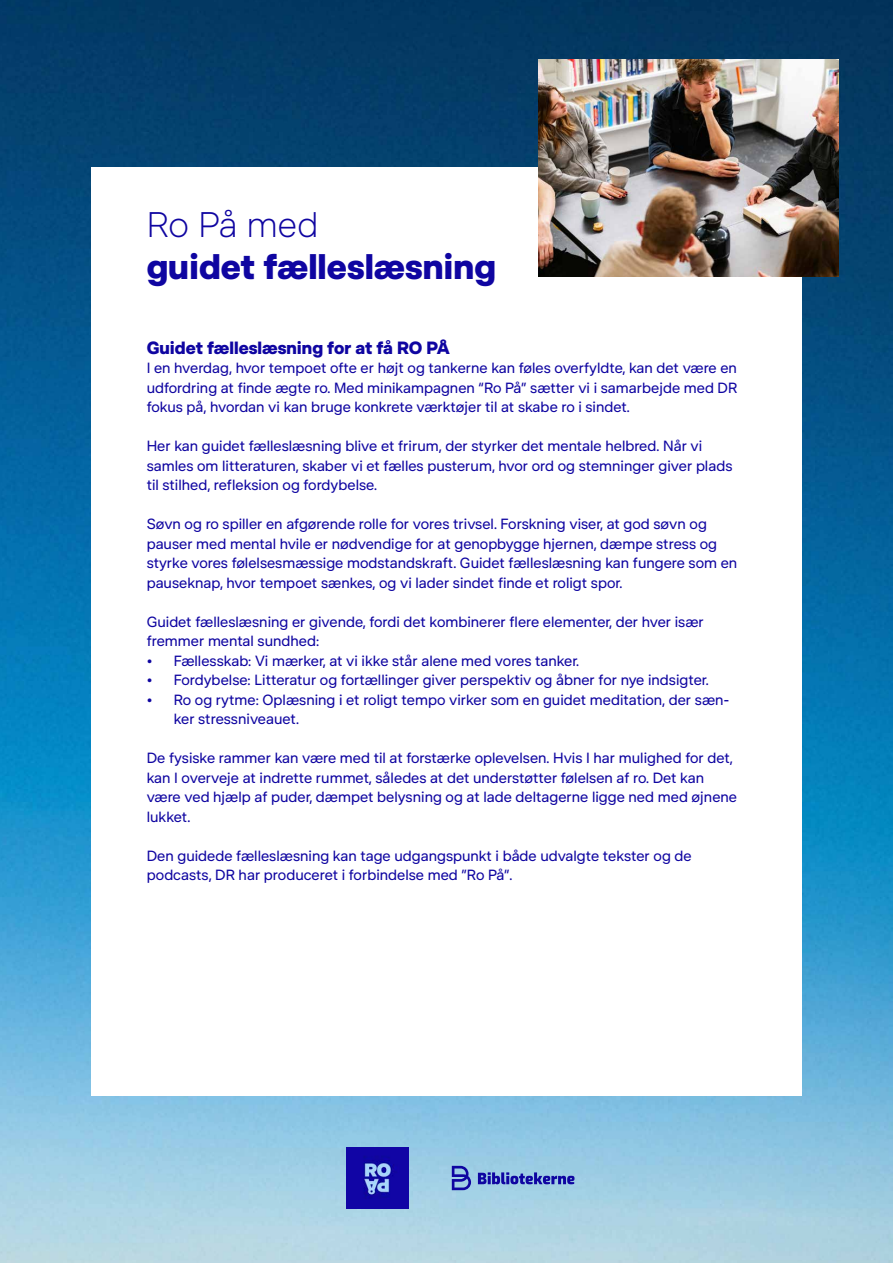
<style>
.page{position:relative;width:893px;height:1263px;background:#fff}
.page>*{position:absolute;margin:0;border:0;box-sizing:border-box;transform-origin:0 0}
.t1{font:700 36px "DR Publik";color:#0f05a1}
.t2{font:300 36px "DR Publik";letter-spacing:-.015em;color:#0f05a1}
.t3{font:700 18px "DR Publik";color:#0f05a1}
.t4{font:15px/19.5px "DR Publik";color:#0f05a1}
</style>
<div class="page">
<img style="left:0;top:0;width:893px;height:1263px">
<div style="left:91px;top:167px;width:710px;height:928px;background:#fff"></div>
<img style="left:347px;top:1147px;width:61px;height:62px">
<svg style="left:478px;top:1172px;width:96px;height:12px"></svg>
<svg style="left:452px;top:1166px;width:19px;height:24px"></svg>
<img style="left:538px;top:60px;width:301px;height:217px">
<h1 class="t2" style="left:147px;top:203px;width:173px">Ro På med</h1>
<h1 class="t1" style="left:147px;top:244px;width:351px">guidet fælleslæsning</h1>
<p class="t3" style="left:147px;top:336px;width:305px">Guidet fælleslæsning for at få RO PÅ</p>
<p class="t4" style="left:147px;top:358px;width:592px;text-align:justify">I en hverdag, hvor tempoet ofte er højt og tankerne kan føles overfyldte, kan det være en udfordring at finde ægte ro. Med minikampagnen “Ro På” sætter vi i samarbejde med DR fokus på, hvordan vi kan bruge konkrete værktøjer til at skabe ro i sindet.</p>
<p class="t4" style="left:147px;top:436px;width:587px">Her kan guidet fælleslæsning blive et frirum, der styrker det mentale helbred. Når vi samles om litteraturen, skaber vi et fælles pusterum, hvor ord og stemninger giver plads til stilhed, refleksion og fordybelse.</p>
<p class="t4" style="left:147px;top:514px;width:592px">Søvn og ro spiller en afgørende rolle for vores trivsel. Forskning viser, at god søvn og pauser med mental hvile er nødvendige for at genopbygge hjernen, dæmpe stress og styrke vores følelsesmæssige modstandskraft. Guidet fælleslæsning kan fungere som en pauseknap, hvor tempoet sænkes, og vi lader sindet finde et roligt spor.</p>
<p class="t4" style="left:147px;top:611px;width:559px">Guidet fælleslæsning er givende, fordi det kombinerer flere elementer, der hver især fremmer mental sundhed:</p>
<p class="t4" style="left:147px;top:650px;width:434px">• Fællesskab: Vi mærker, at vi ikke står alene med vores tanker.</p>
<p class="t4" style="left:147px;top:670px;width:563px">• Fordybelse: Litteratur og fortællinger giver perspektiv og åbner for nye indsigter.</p>
<p class="t4" style="left:174px;top:689px;width:557px;text-indent:-27px">• Ro og rytme: Oplæsning i et roligt tempo virker som en guidet meditation, der sæn&shy;ker stressniveauet.</p>
<p class="t4" style="left:147px;top:748px;width:592px">De fysiske rammer kan være med til at forstærke oplevelsen. Hvis I har mulighed for det, kan I overveje at indrette rummet, således at det understøtter følelsen af ro. Det kan være ved hjælp af puder, dæmpet belysning og at lade deltagerne ligge ned med øjnene lukket.</p>
<p class="t4" style="left:147px;top:845px;width:547px">Den guidede fælleslæsning kan tage udgangspunkt i både udvalgte tekster og de podcasts, DR har produceret i forbindelse med ”Ro På”.</p>
</div>
